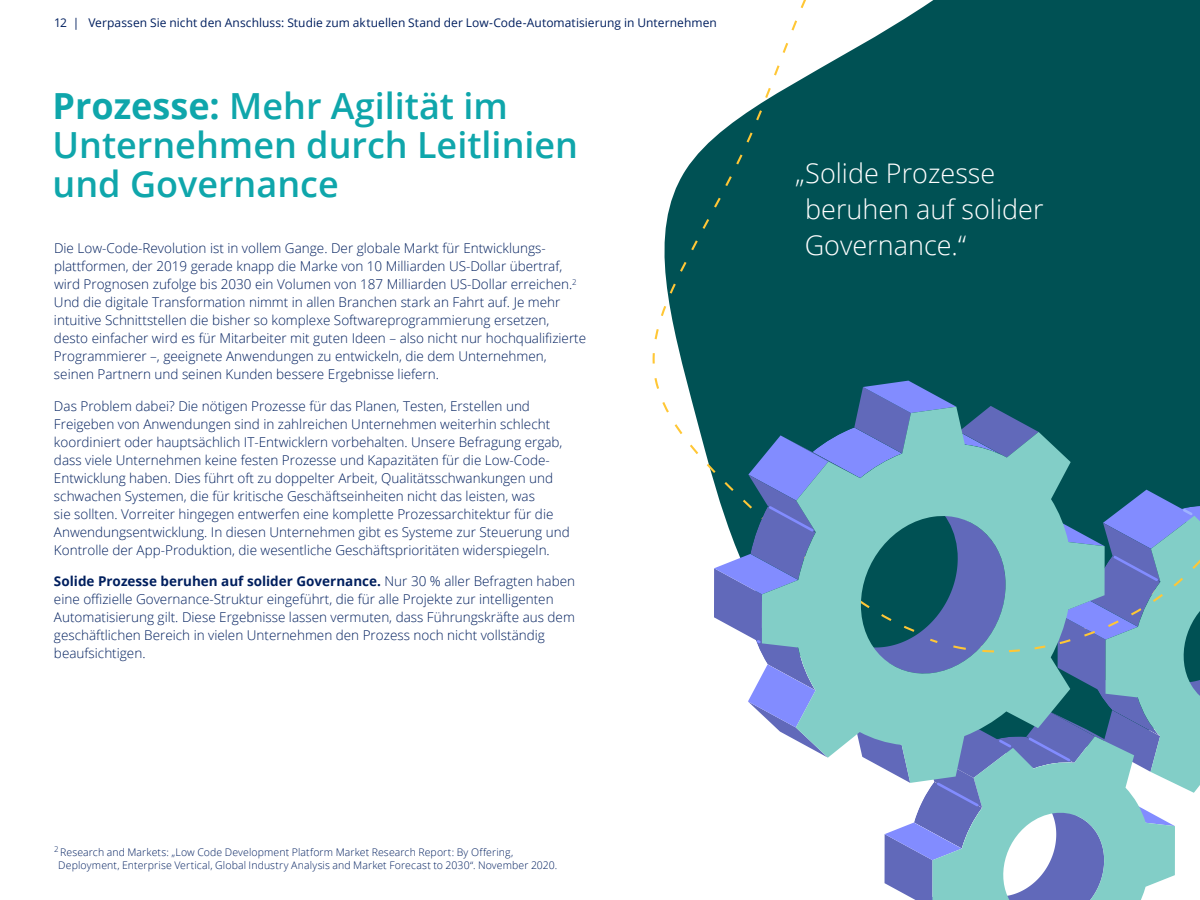
<style>
.page{position:relative;width:1200px;height:900px;background:#fff}
.page>*{position:absolute;margin:0;border:0;box-sizing:border-box;transform-origin:0 0}
.t1{font:600 36px/39px "Open Sans";color:#0fa6ab}
.t2{font:300 27px/36px "Open Sans";color:#fff}
.t3{font:300 13.5px/18px "Open Sans";color:#001f5e}
.t4{font:12px "Open Sans";letter-spacing:.005em;color:#001f5f}
.t5{font:300 10.5px/12.6px "Open Sans";letter-spacing:.01em;color:#001f5f}
.s1{font-weight:700}
</style>
<div class="page">
<svg style="left:652px;top:0;width:548px;height:377px;background:#24696b"></svg>
<svg style="left:654px;top:377px;width:546px;height:523px"></svg>
<svg style="left:929px;top:431px;width:271px;height:223px;background:#5b95ab"></svg>
<p class="t4" style="left:54px;top:15px;width:664px">12 | Verpassen Sie nicht den Anschluss: Studie zum aktuellen Stand der Low-Code-Automatisierung in Unternehmen</p>
<h1 class="t1" style="left:52px;top:86px;width:527px"><span class="s1">Prozesse:</span> Mehr Agilität im<br>Unternehmen durch Leitlinien und Governance</h1>
<p class="t3" style="left:54px;top:239px;width:534px">Die Low-Code-Revolution ist in vollem Gange. Der globale Markt für Entwicklungs&shy;plattformen, der 2019 gerade knapp die Marke von 10 Milliarden US-Dollar übertraf, wird Prognosen zufolge bis 2030 ein Volumen von 187 Milliarden US-Dollar erreichen.<sup>2<br></sup>Und die digitale Transformation nimmt in allen Branchen stark an Fahrt auf. Je mehr intuitive Schnittstellen die bisher so komplexe Softwareprogrammierung ersetzen, desto einfacher wird es für Mitarbeiter mit guten Ideen – also nicht nur hochqualifizierte Programmierer –, geeignete Anwendungen zu entwickeln, die dem Unternehmen, seinen Partnern und seinen Kunden bessere Ergebnisse liefern.</p>
<p class="t3" style="left:54px;top:397px;width:517px">Das Problem dabei? Die nötigen Prozesse für das Planen, Testen, Erstellen und Freigeben von Anwendungen sind in zahlreichen Unternehmen weiterhin schlecht koordiniert oder hauptsächlich IT-Entwicklern vorbehalten. Unsere Befragung ergab, dass viele Unternehmen keine festen Prozesse und Kapazitäten für die Low-Code-Entwicklung haben. Dies führt oft zu doppelter Arbeit, Qualitätsschwankungen und schwachen Systemen, die für kritische Geschäftseinheiten nicht das leisten, was<br>sie sollten. Vorreiter hingegen entwerfen eine komplette Prozessarchitektur für die Anwendungsentwicklung. In diesen Unternehmen gibt es Systeme zur Steuerung und Kontrolle der App-Produktion, die wesentliche Geschäftsprioritäten widerspiegeln.</p>
<p class="t3" style="left:54px;top:572px;width:523px"><span class="s1">Solide Prozesse beruhen auf solider Governance.</span> Nur 30 % aller Befragten haben eine offizielle Governance-Struktur eingeführt, die für alle Projekte zur intelligenten Automatisierung gilt. Diese Ergebnisse lassen vermuten, dass Führungskräfte aus dem geschäftlichen Bereich in vielen Unternehmen den Prozess noch nicht vollständig beaufsichtigen.</p>
<p class="t5" style="left:58px;top:846px;width:501px;text-indent:-4px"><sup>2</sup> Research and Markets: „Low Code Development Platform Market Research Report: By Offering,<br>Deployment, Enterprise Vertical, Global Industry Analysis and Market Forecast to 2030“. November 2020.</p>
<h2 class="t2" style="left:805px;top:154px;width:240px;text-indent:-10px">„Solide Prozesse beruhen auf solider<br>Governance.“</h2>
</div>
